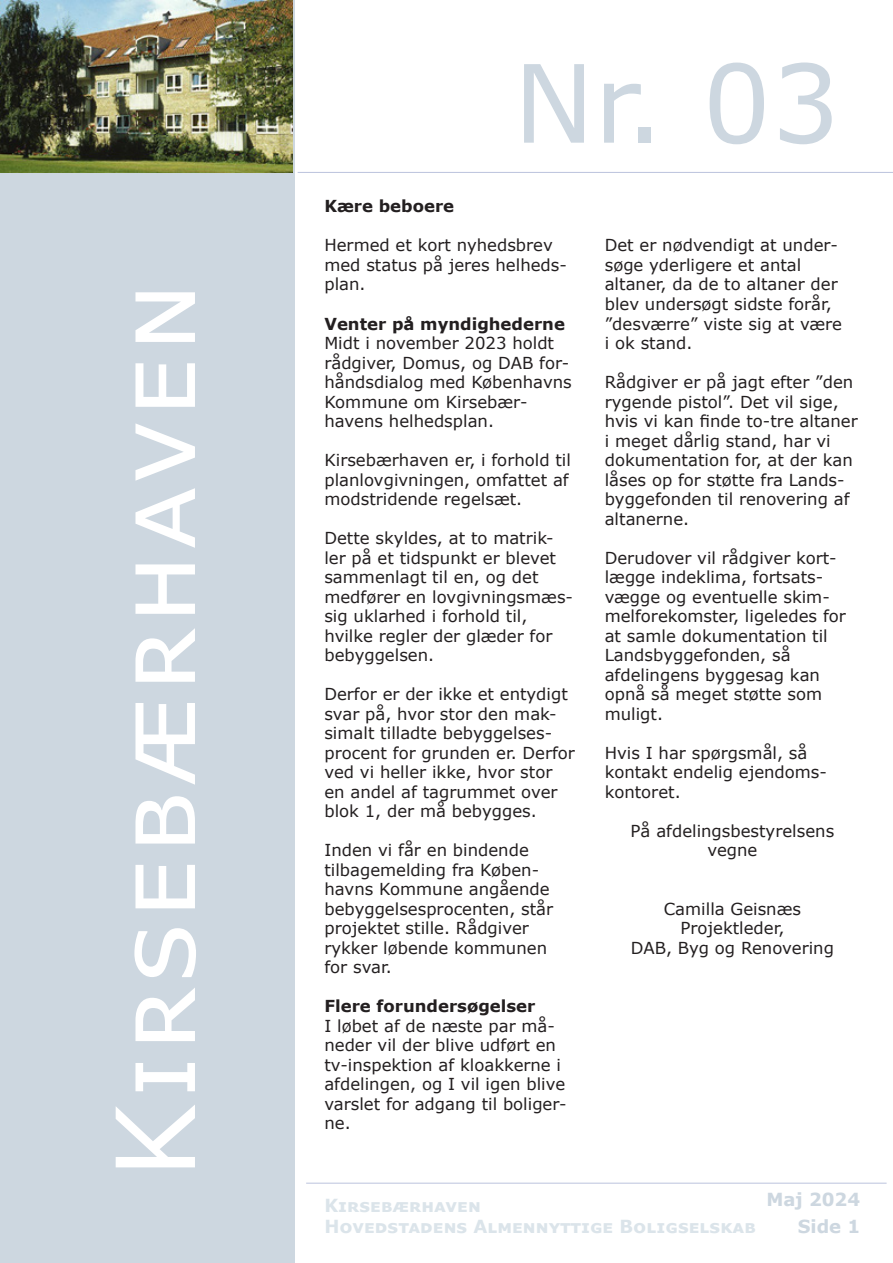
<style>
.page{position:relative;width:893px;height:1263px;background:#fff}
.page>*{position:absolute;margin:0;border:0;box-sizing:border-box;transform-origin:0 0}
.t1{font:109.05px "Verdana";letter-spacing:.04em;color:#fff}
.t2{font:108px "Verdana";color:#cdd7e0}
.t3{font:700 18px/21.6px "Verdana";color:#dbe4ea}
.t4{font:700 18px "Verdana";color:#cdd7e0}
.tekst{font:16.5px/19.5px "Verdana";color:#231f20}
.tekst-2{font:700 16.5px "Verdana";color:#231f20}
</style>
<div class="page">
<div style="left:0;top:0;width:295px;height:1263px;background:#cdd7e0"></div>
<img style="left:0;top:1px;width:292px;height:171px">
<hr style="left:298px;top:172px;width:595px;height:1px;background:#bbc3dd">
<hr style="left:306px;top:1183px;width:581px;height:1px;background:#bbc3dd">
<h1 class="t1" style="left:80px;top:1178px;width:897px;rotate:-90deg">Kirsebærhaven</h1>
<h2 class="t2" style="left:513px;top:29px;width:328px">Nr. 03</h2>
<p class="tekst-2" style="left:324px;top:195px;width:131px">Kære beboere</p>
<p class="tekst" style="left:324px;top:236px;width:244px">Hermed et kort nyhedsbrev med status på jeres helheds&shy;plan.</p>
<p class="tekst-2" style="left:324px;top:312px;width:242px">Venter på myndighederne</p>
<p class="tekst" style="left:324px;top:333px;width:249px">Midt i november 2023 holdt rådgiver, Domus, og DAB for&shy;håndsdialog med Københavns<br>Kommune om Kirsebær-</p>
<p class="tekst" style="left:324px;top:411px;width:171px">havens helhedsplan.</p>
<p class="tekst" style="left:324px;top:450px;width:248px">Kirsebærhaven er, i forhold til planlovgivningen, omfattet af modstridende regelsæt.</p>
<p class="tekst" style="left:324px;top:528px;width:250px">Dette skyldes, at to matrik&shy;ler på et tidspunkt er blevet sammenlagt til en, og det medfører en lovgivningsmæs&shy;sig uklarhed i forhold til,</p>
<p class="tekst" style="left:324px;top:626px;width:230px">hvilke regler der glæder for bebyggelsen.</p>
<p class="tekst" style="left:324px;top:684px;width:252px">Derfor er der ikke et entydigt svar på, hvor stor den mak&shy;simalt tilladte bebyggelses&shy;procent for grunden er. Derfor ved vi heller ikke, hvor stor en andel af tagrummet over blok 1, der må bebygges.</p>
<p class="tekst" style="left:324px;top:840px;width:206px">Inden vi får en bindende</p>
<p class="tekst" style="left:324px;top:860px;width:230px">tilbagemelding fra Køben&shy;havns Kommune angående bebyggelsesprocenten, står projektet stille. Rådgiver</p>
<p class="tekst" style="left:324px;top:938px;width:224px">rykker løbende kommunen</p>
<p class="tekst" style="left:324px;top:957px;width:69px">for svar.</p>
<p class="tekst-2" style="left:324px;top:994px;width:213px">Flere forundersøgelser</p>
<p class="tekst" style="left:324px;top:1016px;width:244px">I løbet af de næste par må&shy;neder vil der blive udført en tv-inspektion af kloakkerne i afdelingen, og I vil igen blive varslet for adgang til boliger&shy;ne.</p>
<p class="tekst" style="left:605px;top:236px;width:235px">Det er nødvendigt at under&shy;søge yderligere et antal</p>
<p class="tekst" style="left:605px;top:275px;width:235px">altaner, da de to altaner der blev undersøgt sidste forår,</p>
<p class="tekst" style="left:605px;top:314px;width:239px">”desværre” viste sig at være</p>
<p class="tekst" style="left:605px;top:333px;width:89px">i ok stand.</p>
<p class="tekst" style="left:605px;top:372px;width:255px">Rådgiver er på jagt efter ”den rygende pistol”. Det vil sige, hvis vi kan finde to-tre altaner i meget dårlig stand, har vi dokumentation for, at der kan låses op for støtte fra Lands&shy;byggefonden til renovering af altanerne.</p>
<p class="tekst" style="left:605px;top:548px;width:243px">Derudover vil rådgiver kort&shy;lægge indeklima, fortsats&shy;vægge og eventuelle skim&shy;melforekomster, ligeledes for at samle dokumentation til<br>Landsbyggefonden, så</p>
<p class="tekst" style="left:605px;top:665px;width:217px">afdelingens byggesag kan</p>
<p class="tekst" style="left:605px;top:684px;width:219px">opnå så meget støtte som muligt.</p>
<p class="tekst" style="left:605px;top:743px;width:204px">Hvis I har spørgsmål, så</p>
<p class="tekst" style="left:605px;top:762px;width:224px">kontakt endelig ejendoms&shy;kontoret.</p>
<p class="tekst" style="left:631px;top:821px;width:205px">På afdelingsbestyrelsens</p>
<p class="tekst" style="left:707px;top:840px;width:52px">vegne</p>
<p class="tekst" style="left:664px;top:899px;width:139px">Camilla Geisnæs</p>
<p class="tekst" style="left:680px;top:918px;width:105px">Projektleder,</p>
<p class="tekst" style="left:631px;top:938px;width:205px">DAB, Byg og Renovering</p>
<p class="t3" style="left:324px;top:1194px;width:433px">Kirsebærhaven<br>Hovedstadens Almennyttige Boligselskab</p>
<p class="t4" style="left:766px;top:1187px;width:95px">Maj 2024</p>
<p class="t4" style="left:798px;top:1214px;width:64px">Side 1</p>
</div>
